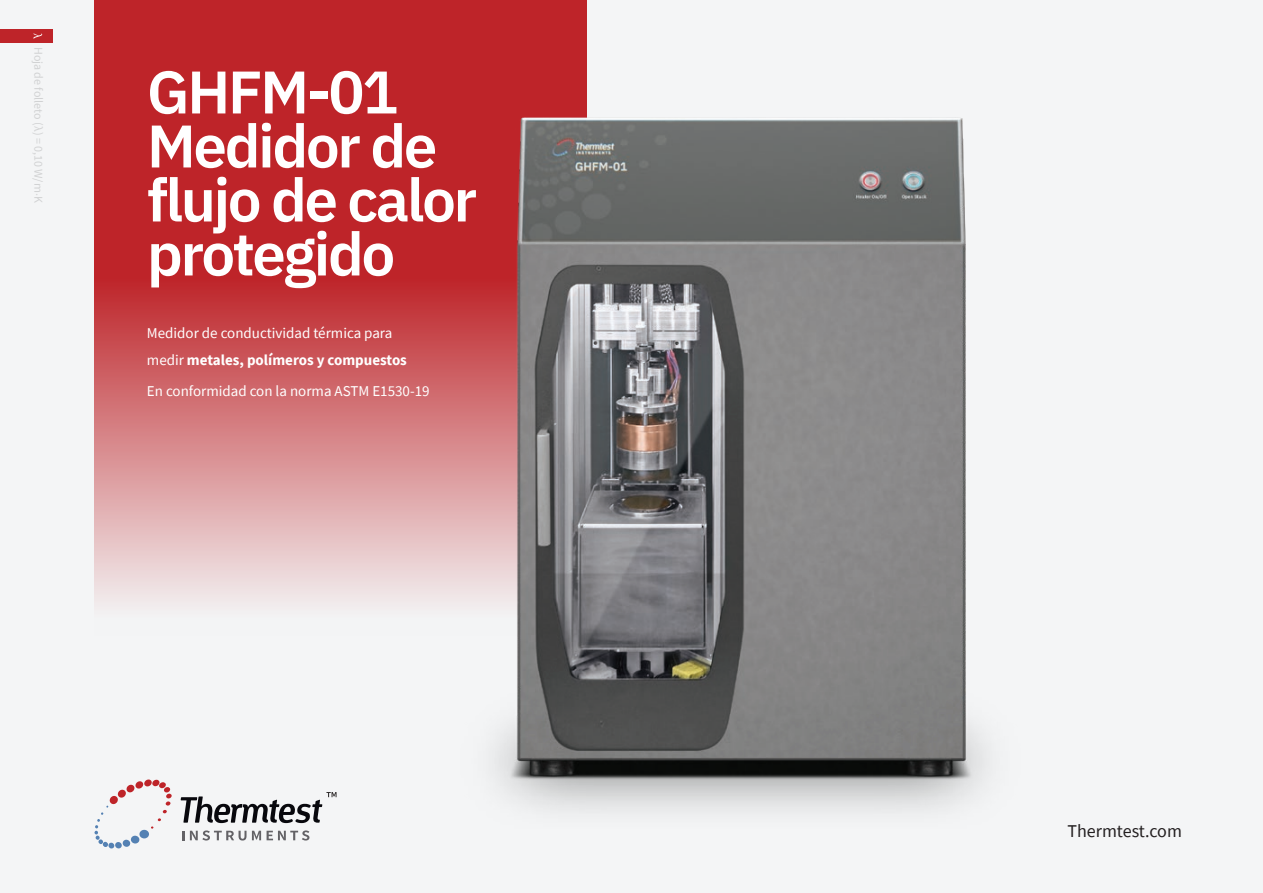
<style>
.page{position:relative;width:1263px;height:893px;background:#f4f5f6}
.page>*{position:absolute;margin:0;border:0;box-sizing:border-box;transform-origin:0 0}
.t1{font:600 60px/54px "IBM Plex Sans";letter-spacing:-.04em;color:#fff}
.t2{font:18px "Source Sans Pro";color:#231f20}
.t3{font:15px/27px "Source Sans Pro";color:#fff}
.t4{font:12px "Source Sans Pro";color:#d1d2d3}
.s1{font-family:"Minion Pro"}
.s2{font-family:"Goudy Old Style T"}
.s3{font-weight:700}
</style>
<div class="page">
<svg style="left:94px;top:0;width:493px;height:603px;background:#ca565a"></svg>
<img style="left:341px;top:37px;width:646px;height:774px">
<svg style="left:182px;top:831px;width:2px;height:9px"></svg>
<svg style="left:190px;top:830px;width:56px;height:10px"></svg>
<svg style="left:252px;top:831px;width:9px;height:9px"></svg>
<svg style="left:267px;top:830px;width:42px;height:10px"></svg>
<svg style="left:94px;top:779px;width:78px;height:69px"></svg>
<svg style="left:181px;top:792px;width:155px;height:31px"></svg>
<div style="left:0;top:30px;width:52px;height:13px;background:#be2429"></div>
<svg style="left:33px;top:33px;width:9px;height:6px"></svg>
<p class="t4" style="left:46px;top:47px;width:157px;rotate:90deg">Hoja de folleto (<span class="s1">λ</span>) = 0,10 W/m<span class="s2">∙</span>K</p>
<h1 class="t1" style="left:147px;top:60px;width:332px">GHFM-01<br>Medidor de flujo de calor protegido</h1>
<p class="t3" style="left:147px;top:320px;width:261px">Medidor de conductividad térmica para medir <span class="s3">metales, polímeros y compuestos</span></p>
<p class="t3" style="left:147px;top:377px;width:284px">En conformidad con la norma ASTM E1530-19</p>
<p class="t2" style="left:1067px;top:820px;width:116px">Thermtest.com</p>
</div>
